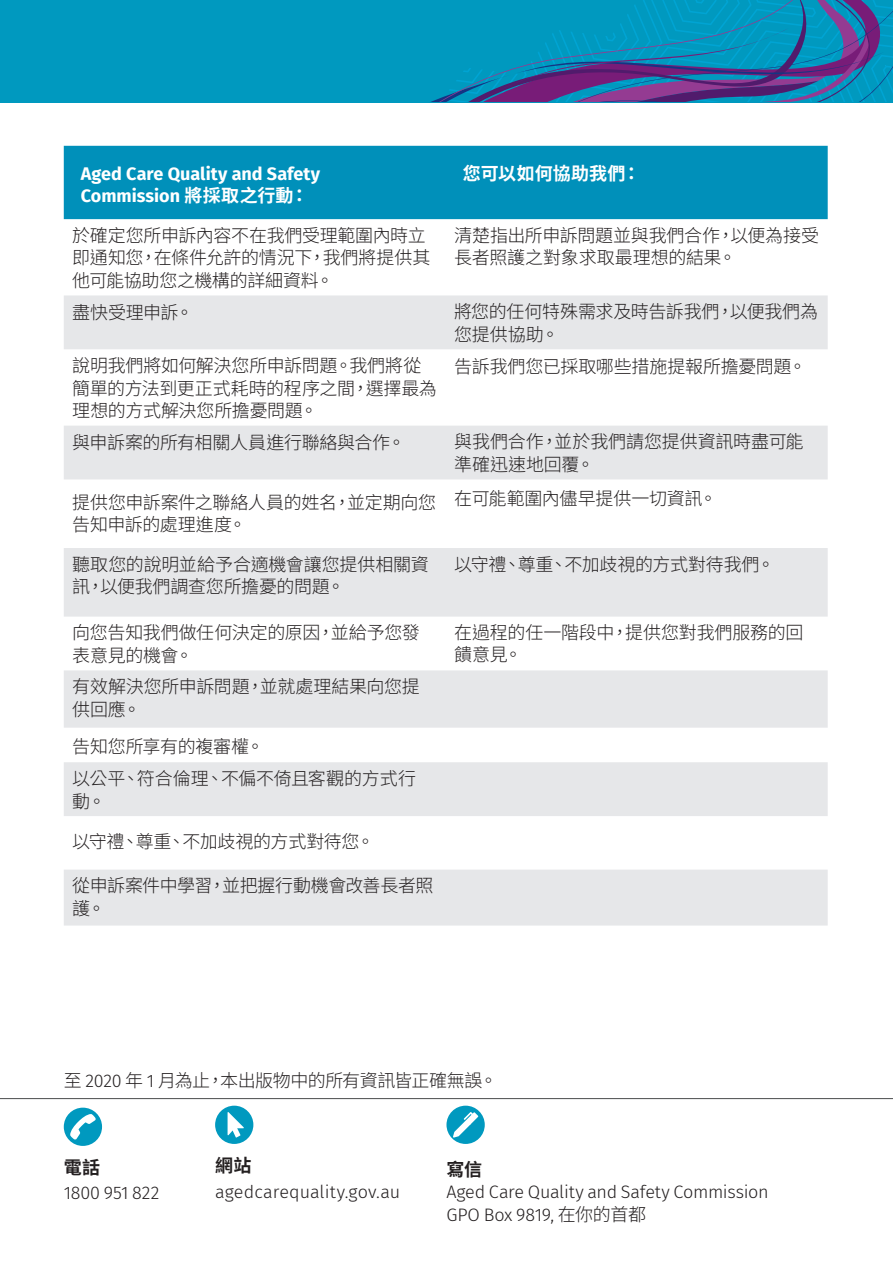
<style>
.page{position:relative;width:893px;height:1263px;background:#fff}
.page>*{position:absolute;margin:0;border:0;box-sizing:border-box;transform-origin:0 0}
.Body_text{font:300 18px/22.5px "Noto Sans CJ Ktc";letter-spacing:-.015em;color:#231f20}
.Body_text-2{font:300 18px/22.5px "Fira Sans";letter-spacing:-.01em;color:#231f20}
.Table_heading{font:700 18px/22.5px "Fira Sans";color:#fff}
.Table_heading-2{font:700 18px "Noto Sans CJ Ktc";letter-spacing:.005em;color:#fff}
.Body_text-3{font:700 18px "Noto Sans CJ Ktc";color:#231f20}
.s1{font-family:"Noto Sans CJ Ktc"}
.s2{font-family:"Fira Sans"}
</style>
<div class="page">
<div style="left:64px;top:146px;width:764px;height:73px;background:#0090ba"></div>
<svg style="left:64px;top:295px;width:764px;height:630px;fill:#e6e7e9"></svg>
<div style="left:0;top:0;width:893px;height:102px;background:#0099bf"></div>
<svg style="left:431px;top:0;width:462px;height:102px"></svg>
<hr style="left:0;top:1098px;width:893px;height:1px;background:#4b4c4d">
<div style="left:64px;top:1108px;width:38px;height:38px;background:#0099bf;border-radius:50%"></div>
<svg style="left:70px;top:1114px;width:26px;height:26px"></svg>
<div style="left:215px;top:1106px;width:38px;height:38px;background:#0099bf;border-radius:50%"></div>
<svg style="left:228px;top:1112px;width:16px;height:25px"></svg>
<div style="left:446px;top:1106px;width:39px;height:38px;background:#0099bf;border-radius:50%"></div>
<svg style="left:453px;top:1112px;width:25px;height:25px"></svg>
<h2 class="Table_heading" style="left:81px;top:161px;width:241px">Aged Care Quality and Safety<br>Commission <span class="s1">將採取之行動：</span></h2>
<h2 class="Table_heading-2" style="left:463px;top:163px;width:179px">您可以如何協助我們：</h2>
<p class="Body_text" style="left:72px;top:224px;width:360px">於確定您所申訴內容不在我們受理範圍內時立即通知您，在條件允許的情況下，我們將提供其他可能協助您之機構的詳細資料。</p>
<p class="Body_text" style="left:454px;top:224px;width:366px">清楚指出所申訴問題並與我們合作，以便為接受長者照護之對象求取最理想的結果。</p>
<p class="Body_text" style="left:72px;top:301px;width:123px">盡快受理申訴。</p>
<p class="Body_text" style="left:454px;top:301px;width:365px">將您的任何特殊需求及時告訴我們，以便我們為您提供協助。</p>
<p class="Body_text" style="left:72px;top:355px;width:366px">說明我們將如何解決您所申訴問題。我們將從簡單的方法到更正式耗時的程序之間，選擇最為理想的方式解決您所擔憂問題。</p>
<p class="Body_text" style="left:454px;top:355px;width:354px">告訴我們您已採取哪些措施提報所擔憂問題。</p>
<p class="Body_text" style="left:72px;top:431px;width:335px">與申訴案的所有相關人員進行聯絡與合作。</p>
<p class="Body_text" style="left:454px;top:431px;width:351px">與我們合作，並於我們請您提供資訊時盡可能準確迅速地回覆。</p>
<p class="Body_text" style="left:72px;top:491px;width:365px">提供您申訴案件之聯絡人員的姓名，並定期向您告知申訴的處理進度。</p>
<p class="Body_text" style="left:454px;top:487px;width:264px">在可能範圍內儘早提供一切資訊。</p>
<p class="Body_text" style="left:72px;top:553px;width:358px">聽取您的說明並給予合適機會讓您提供相關資訊，以便我們調查您所擔憂的問題。</p>
<p class="Body_text" style="left:454px;top:554px;width:322px">以守禮、尊重、不加歧視的方式對待我們。</p>
<p class="Body_text" style="left:72px;top:622px;width:349px">向您告知我們做任何決定的原因，並給予您發表意見的機會。</p>
<p class="Body_text" style="left:454px;top:621px;width:351px">在過程的任一階段中，提供您對我們服務的回饋意見。</p>
<p class="Body_text" style="left:72px;top:676px;width:349px">有效解決您所申訴問題，並就處理結果向您提供回應。</p>
<p class="Body_text" style="left:72px;top:735px;width:193px">告知您所享有的複審權。</p>
<p class="Body_text" style="left:72px;top:768px;width:345px">以公平、符合倫理、不偏不倚且客觀的方式行動。</p>
<p class="Body_text" style="left:72px;top:830px;width:304px">以守禮、尊重、不加歧視的方式對待您。</p>
<p class="Body_text" style="left:72px;top:875px;width:363px">從申訴案件中學習，並把握行動機會改善長者照護。</p>
<p class="Body_text" style="left:64px;top:1070px;width:435px">至 <span class="s2">2020</span> 年 <span class="s2">1</span> 月為止，本出版物中的所有資訊皆正確無誤。</p>
<p class="Body_text-3" style="left:64px;top:1157px;width:38px">電話</p>
<p class="Body_text-2" style="left:64px;top:1181px;width:97px">1800 951 822</p>
<p class="Body_text-3" style="left:215px;top:1155px;width:38px">網站</p>
<p class="Body_text-2" style="left:215px;top:1181px;width:187px">agedcarequality.gov.au</p>
<p class="Body_text-3" style="left:446px;top:1159px;width:37px">寫信</p>
<p class="Body_text-2" style="left:446px;top:1181px;width:324px">Aged Care Quality and Safety Commission<br>GPO Box 9819, <span class="s1">在你的首都</span></p>
</div>
